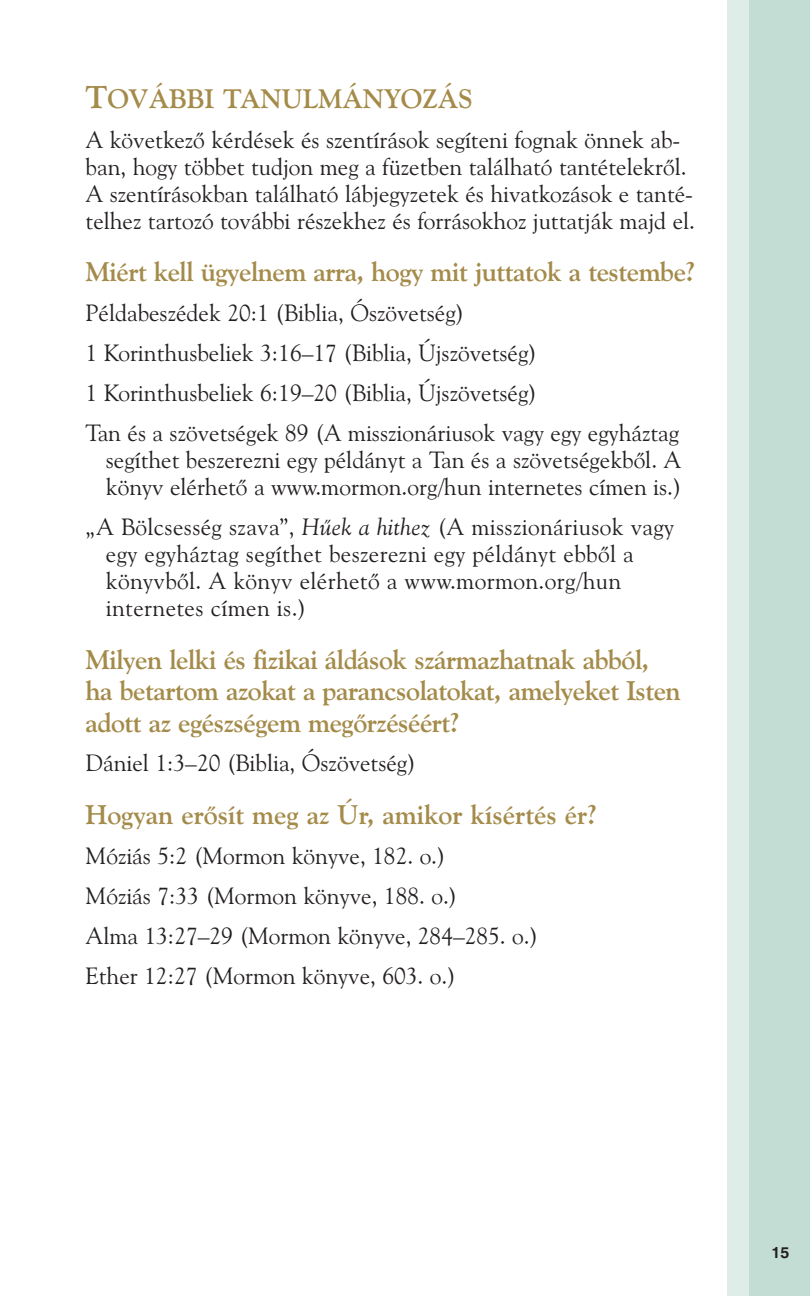
<style>
.page{position:relative;width:810px;height:1296px;background:#fff}
.page>*{position:absolute;margin:0;border:0;box-sizing:border-box;transform-origin:0 0}
.t1{font:27px/31.5px "Goudy CE Bold";letter-spacing:-.015em;color:#a48b4a}
.t2{font:26.78px "Goudy CE Bold";color:#a48b4a}
.t3{font:23.62px/27px "Goudy CE Roman";color:#231f20}
.t4{font:15.75px "Swiss CE Bold";color:#231f20}
.s1{font-size:31.5px}
.s2{font-family:"Goudy CE Italic"}
</style>
<div class="page">
<svg style="left:727px;top:0;width:83px;height:1296px;background:#cae1da"></svg>
<p class="t2" style="left:86px;top:87px;width:389px"><span class="s1">T</span>OVÁBBI TANULMÁNYOZÁS</p>
<p class="t3" style="left:86px;top:127px;width:611px">A következŒ kérdések és szentírások segíteni fognak önnek ab&shy;ban, hogy többet tudjon meg a füzetben található tantételekrŒl.<br>A szentírásokban található lábjegyzetek és hivatkozások e tanté&shy;telhez tartozó további részekhez és forrásokhoz juttatják majd el.</p>
<p class="t1" style="left:86px;top:258px;width:612px">Miért kell ügyelnem arra, hogy mit juttatok a testembe?</p>
<p class="t3" style="left:86px;top:294px;width:595px;line-height:40.1px">Példabeszédek 20:1 (Biblia, Ószövetség)<br>1 Korinthusbeliek 3:16–17 (Biblia, Újszövetség)<br>1 Korinthusbeliek 6:19–20 (Biblia, Újszövetség)<br>Tan és a szövetségek 89 (A misszionáriusok vagy egy egyháztag</p>
<p class="t3" style="left:106px;top:448px;width:578px">segíthet beszerezni egy példányt a Tan és a szövetségekbŒl. A könyv elérhetŒ a www.mormon.org/hun internetes címen is.)</p>
<p class="t3" style="left:106px;top:515px;width:570px;text-indent:-20px">„A Bölcsesség szava”, <span class="s2">Hıek a hithez</span> (A misszionáriusok vagy egy egyháztag segíthet beszerezni egy példányt ebbŒl a könyvbŒl. A könyv elérhetŒ a www.mormon.org/hun internetes címen is.)</p>
<p class="t1" style="left:86px;top:645px;width:597px">Milyen lelki és fizikai áldások származhatnak abból, ha betartom azokat a parancsolatokat, amelyeket Isten adott az egészségem megŒrzéséért?</p>
<p class="t3" style="left:86px;top:751px;width:332px">Dániel 1:3–20 (Biblia, Ószövetség)</p>
<p class="t1" style="left:86px;top:800px;width:513px">Hogyan erŒsít meg az Úr, amikor kísértés ér?</p>
<p class="t3" style="left:86px;top:837px;width:454px;line-height:40.1px">Móziás 5:2 (Mormon könyve, 182. o.)<br>Móziás 7:33 (Mormon könyve, 188. o.)<br>Alma 13:27–29 (Mormon könyve, 284–285. o.)<br>Ether 12:27 (Mormon könyve, 603. o.)</p>
<p class="t4" style="left:771px;top:1246px;width:19px">15</p>
</div>
